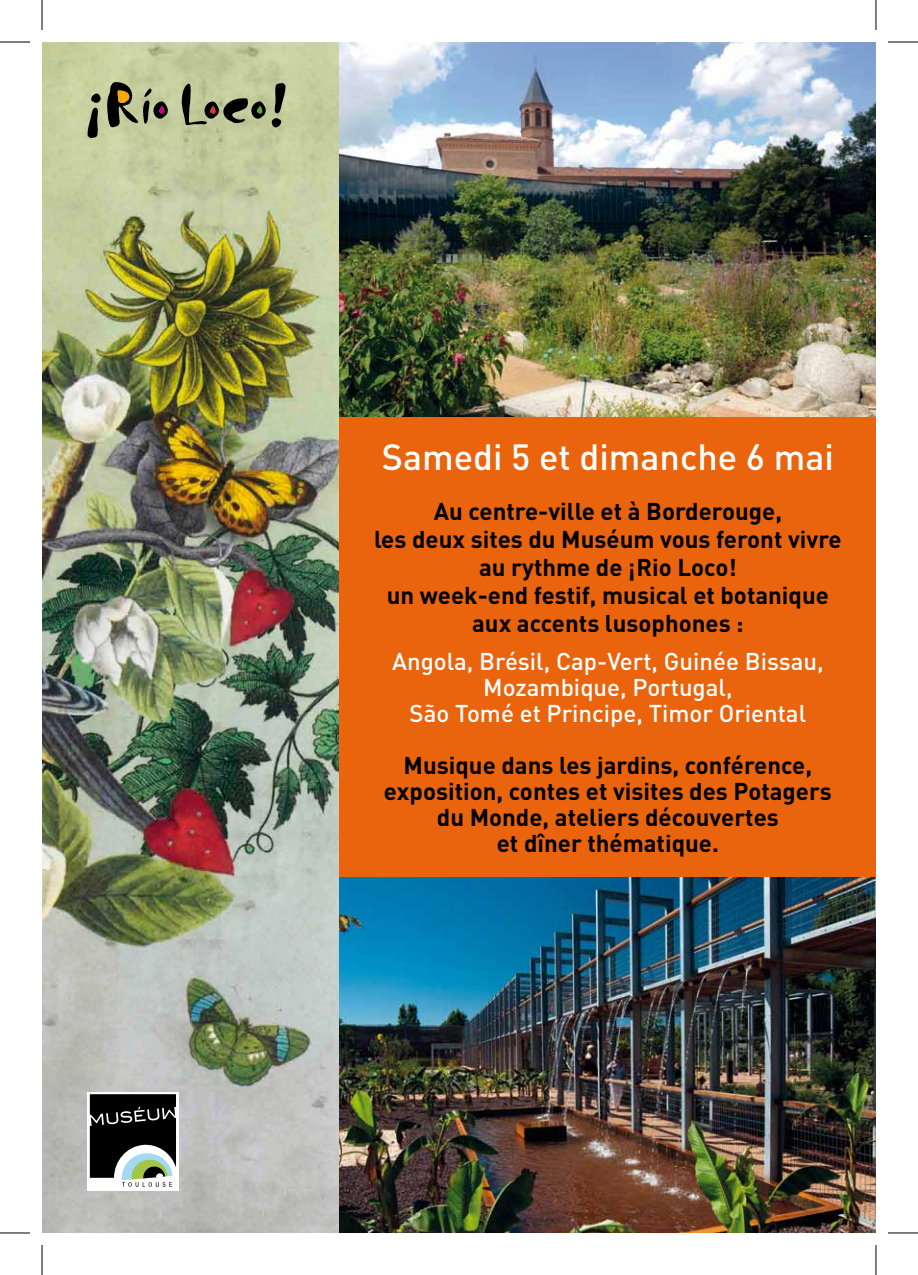
<style>
.page{position:relative;width:918px;height:1275px;background:#fff}
.page>*{position:absolute;margin:0;border:0;box-sizing:border-box;transform-origin:0 0}
.t1{font:500 36px "DIN";color:#fff}
.t2{font:700 24px/28px "DIN";color:#000;text-align:center}
.t3{font:500 24px/26px "DIN";color:#fff;text-align:center}
</style>
<div class="page">
<img style="left:42px;top:42px;width:298px;height:1191px">
<hr style="left:875px;top:42px;width:1px;height:1191px;background:#000">
<img style="left:340px;top:42px;width:535px;height:376px">
<img style="left:340px;top:877px;width:535px;height:356px">
<div style="left:340px;top:418px;width:535px;height:459px;background:#ea640d"></div>
<svg style="left:87px;top:1092px;width:91px;height:98px"></svg>
<svg style="left:90px;top:1094px;width:86px;height:92px"></svg>
<svg style="left:87px;top:93px;width:14px;height:45px"></svg>
<svg style="left:107px;top:82px;width:61px;height:46px;background:#81815f"></svg>
<svg style="left:181px;top:83px;width:104px;height:45px;background:#8d926f"></svg>
<hr style="left:0;top:42px;width:30px;height:1px;background:#000">
<hr style="left:887px;top:42px;width:30px;height:1px;background:#000">
<hr style="left:0;top:1232px;width:30px;height:1px;background:#000">
<hr style="left:887px;top:1232px;width:30px;height:1px;background:#000">
<hr style="left:42px;top:0;width:1px;height:30px;background:#000">
<hr style="left:42px;top:1245px;width:1px;height:30px;background:#000">
<hr style="left:875px;top:0;width:1px;height:30px;background:#000">
<hr style="left:875px;top:1245px;width:1px;height:30px;background:#000">
<h1 class="t1" style="left:382px;top:434px;width:453px">Samedi 5 et dimanche 6 mai</h1>
<p class="t2" style="left:374px;top:496px;width:469px">Au centre-ville et à Borderouge,<br>les deux sites du Muséum vous feront vivre au rythme de ¡Rio Loco!<br>un week-end festif, musical et botanique aux accents lusophones :</p>
<p class="t3" style="left:392px;top:647px;width:433px">Angola, Brésil, Cap-Vert, Guinée Bissau,<br>Mozambique, Portugal,<br>São Tomé et Principe, Timor Oriental</p>
<p class="t2" style="left:384px;top:751px;width:449px;line-height:26px">Musique dans les jardins, conférence, exposition, contes et visites des Potagers du Monde, ateliers découvertes<br>et dîner thématique.</p>
</div>
